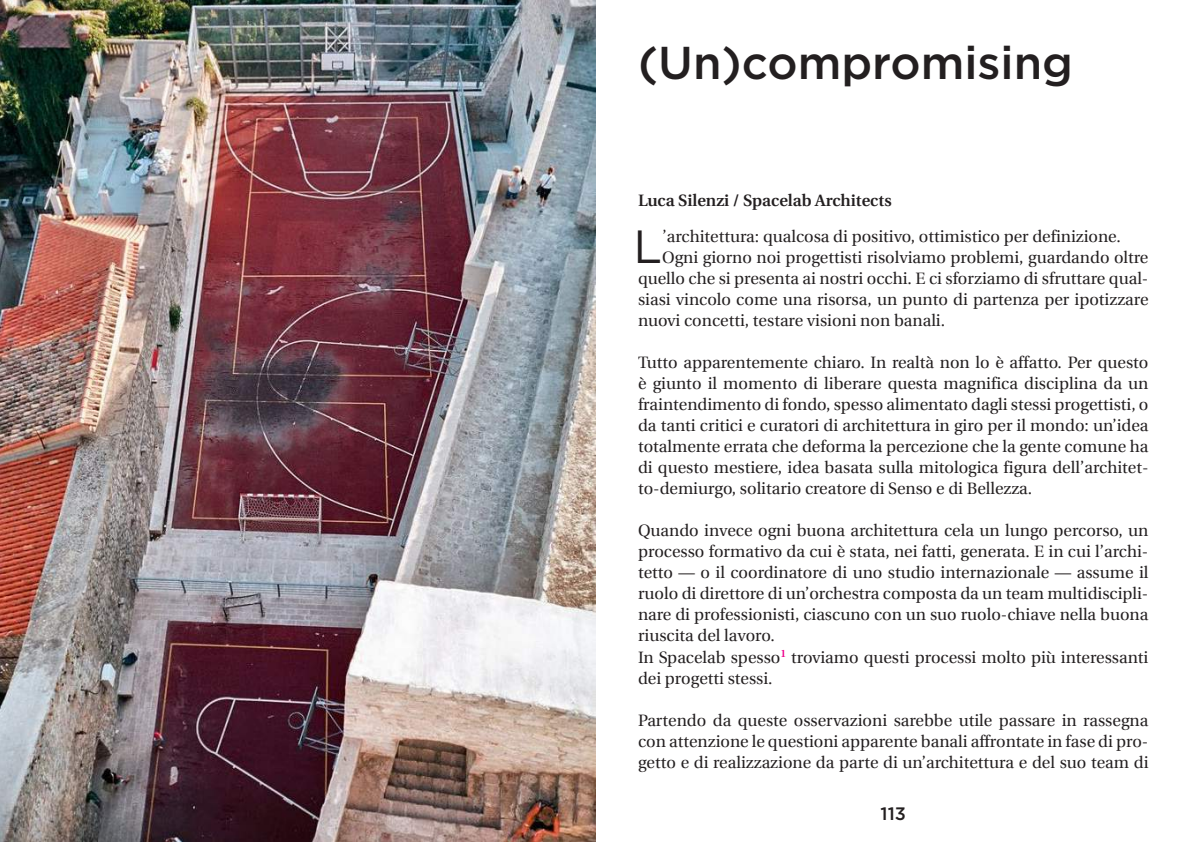
<style>
.page{position:relative;width:1191px;height:842px;background:#fff}
.page>*{position:absolute;margin:0;border:0;box-sizing:border-box;transform-origin:0 0}
.t1{font:46.5px "Gotham";color:#231f20}
.t2{font:500 46px "Gotham";color:#231f20}
.t3{font:500 18px "Gotham";color:#231f20}
.t4{font:16.5px/21px "Utopia";color:#231f20;text-align:justify}
.t5{font:600 16.5px "Utopia";color:#231f20}
</style>
<div class="page">
<img style="left:0;top:0;width:595px;height:842px">
<h2 class="t2" style="left:638px;top:33px;width:436px">(Un)compromising</h2>
<p class="t5" style="left:638px;top:191px;width:255px">Luca Silenzi / Spacelab Architects</p>
<h1 class="t1" style="left:633px;top:217px;width:30px">L</h1>
<p class="t4" style="left:662px;top:226px;width:460px">’architettura: qualcosa di positivo, ottimistico per definizione.</p>
<p class="t4" style="left:662px;top:247px;width:488px">Ogni giorno noi progettisti risolviamo problemi, guardando oltre</p>
<p class="t4" style="left:638px;top:268px;width:512px">quello che si presenta ai nostri occhi. E ci sforziamo di sfruttare qual-</p>
<p class="t4" style="left:638px;top:289px;width:512px">siasi vincolo come una risorsa, un punto di partenza per ipotizzare</p>
<p class="t4" style="left:638px;top:310px;width:308px">nuovi concetti, testare visioni non banali.</p>
<p class="t4" style="left:638px;top:352px;width:512px">Tutto apparentemente chiaro. In realtà non lo è affatto. Per questo è giunto il momento di liberare questa magnifica disciplina da un fraintendimento di fondo, spesso alimentato dagli stessi progettisti, o da tanti critici e curatori di architettura in giro per il mondo: un’idea totalmente errata che deforma la percezione che la gente comune ha di questo mestiere, idea basata sulla mitologica figura dell’architet&shy;to-demiurgo, solitario creatore di Senso e di Bellezza.</p>
<p class="t4" style="left:638px;top:520px;width:512px;text-align:left">Quando invece ogni buona architettura cela un lungo percorso, un processo formativo da cui è stata, nei fatti, generata. E in cui l’archi&shy;tetto — o il coordinatore di uno studio internazionale — assume il ruolo di direttore di un’orchestra composta da un team multidiscipli&shy;nare di professionisti, ciascuno con un suo ruolo-chiave nella buona riuscita del lavoro.<br>In Spacelab spesso<sup>1</sup> troviamo questi processi molto più interessanti dei progetti stessi.</p>
<p class="t4" style="left:638px;top:710px;width:512px">Partendo da queste osservazioni sarebbe utile passare in rassegna con attenzione le questioni apparente banali affrontate in fase di pro&shy;getto e di realizzazione da parte di un’architettura e del suo team di</p>
<p class="t3" style="left:880px;top:802px;width:27px">113</p>
</div>
